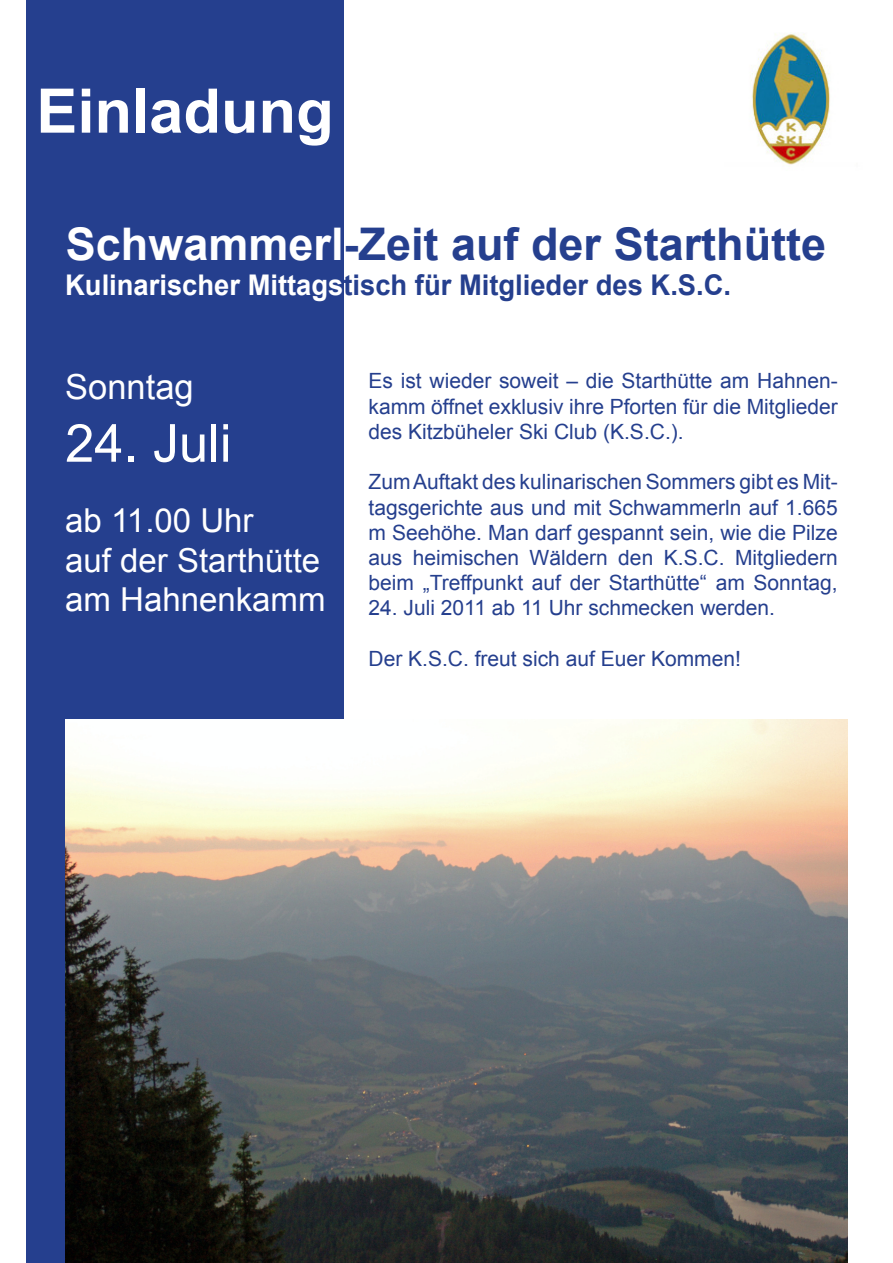
<style>
.page{position:relative;width:893px;height:1263px;background:#fff}
.page>*{position:absolute;margin:0;border:0;box-sizing:border-box;transform-origin:0 0}
.t1{font:700 61.5px "Arial";color:#fff}
.t2{font:52.5px "Arial";color:#fff}
.t3{font:700 45px "Arial";color:#253f8e}
.t4{font:34.5px "Arial";color:#fff}
.t5{font:33px/39.6px "Arial";color:#fff}
.t6{font:700 28.5px "Arial";color:#253f8e;scale:.96 1}
.t7{font:21px/25.2px "Arial";color:#253f8e;text-align:justify}
.s1{color:#fff}
</style>
<div class="page">
<div style="left:26px;top:0;width:318px;height:1263px;background:#253f8e"></div>
<img style="left:66px;top:719px;width:782px;height:544px">
<img style="left:750px;top:34px;width:80px;height:131px">
<p class="t1" style="left:36px;top:70px;width:299px">Einladung</p>
<p class="t3" style="left:66px;top:214px;width:762px"><span class="s1">Schwammerl</span>-Zeit auf der Starthütte</p>
<p class="t6" style="left:65px;top:266px;width:695px"><span class="s1">Kulinarischer Mittags</span>tisch für Mitglieder des K.S.C.</p>
<p class="t4" style="left:65px;top:364px;width:130px">Sonntag</p>
<p class="t2" style="left:65px;top:409px;width:168px">24. Juli</p>
<p class="t5" style="left:65px;top:501px;width:190px">ab 11.00 Uhr</p>
<p class="t5" style="left:65px;top:540px;width:262px">auf der Starthütte am Hahnenkamm</p>
<p class="t7" style="left:369px;top:369px;width:471px">Es ist wieder soweit – die Starthütte am Hahnen&shy;kamm öffnet exklusiv ihre Pforten für die Mitglieder des Kitzbüheler Ski Club (K.S.C.).</p>
<p class="t7" style="left:369px;top:469px;width:471px">Zum Auftakt des kulinarischen Sommers gibt es Mit&shy;tagsgerichte aus und mit Schwammerln auf 1.665 m Seehöhe. Man darf gespannt sein, wie die Pilze aus heimischen Wäldern den K.S.C. Mitgliedern beim „Treffpunkt auf der Starthütte“ am Sonntag,</p>
<p class="t7" style="left:369px;top:595px;width:408px">24. Juli 2011 ab 11 Uhr schmecken werden.</p>
<p class="t7" style="left:369px;top:646px;width:374px">Der K.S.C. freut sich auf Euer Kommen!</p>
</div>
